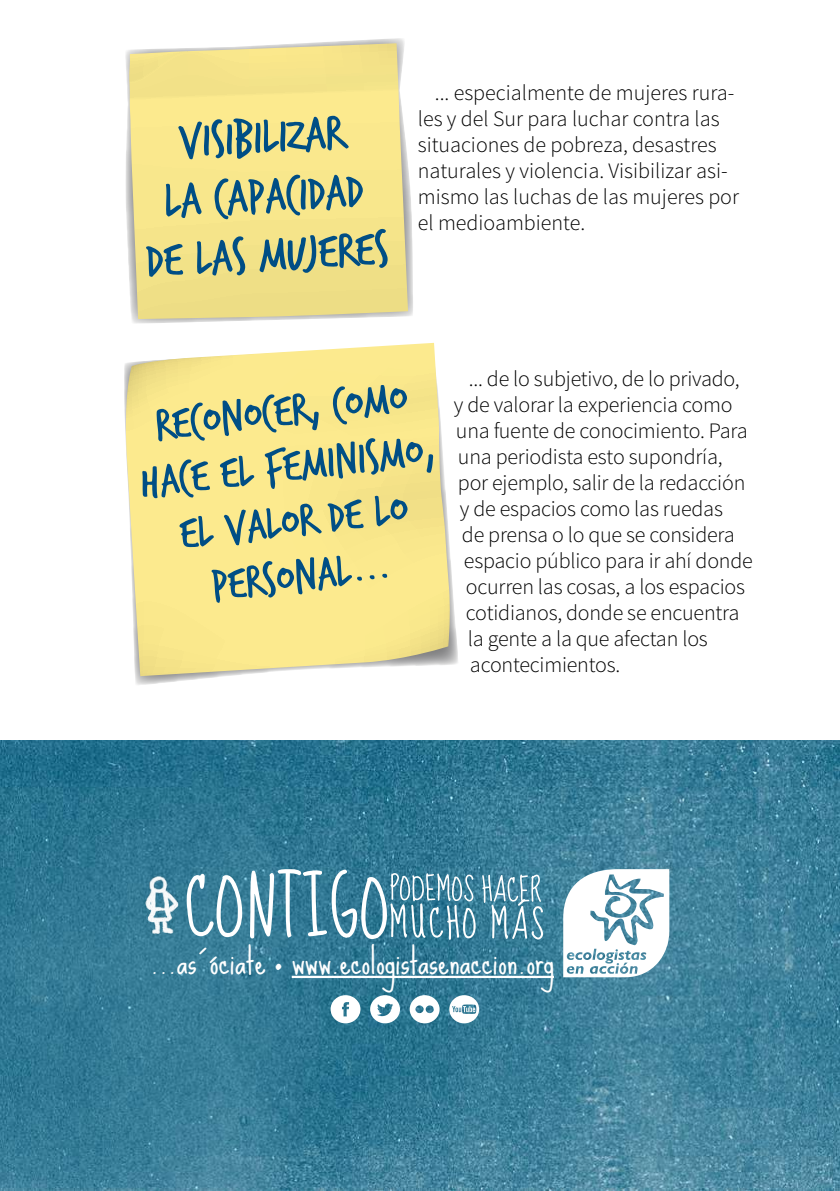
<style>
.page{position:relative;width:840px;height:1191px;background:#fff}
.page>*{position:absolute;margin:0;border:0;box-sizing:border-box;transform-origin:0 0}
.t1{font:51.4px/59px "Trash Hand";color:#004e85;text-align:center}
.t2{font:48px/55.2px "Trash Hand";color:#004e85;text-align:center}
.t3{font:31.4px "Sue Ellen Francisco";color:#fff}
.t4{font:300 22px/26px "Source Sans Pro";letter-spacing:-.01em;color:#000}
</style>
<div class="page">
<img style="left:0;top:740px;width:839px;height:451px">
<hr style="left:291px;top:975px;width:262px;height:3px;background:#fff">
<img style="left:141px;top:872px;width:45px;height:69px">
<svg style="left:186px;top:869px;width:356px;height:71px"></svg>
<svg style="left:563px;top:869px;width:106px;height:108px"></svg>
<svg style="left:330px;top:995px;width:30px;height:28px"></svg>
<svg style="left:370px;top:995px;width:30px;height:28px"></svg>
<svg style="left:409px;top:995px;width:30px;height:28px"></svg>
<svg style="left:449px;top:995px;width:30px;height:28px"></svg>
<svg style="left:125px;top:38px;width:288px;height:285px"></svg>
<svg style="left:129px;top:43px;width:279px;height:276px"></svg>
<svg style="left:124px;top:365px;width:334px;height:320px"></svg>
<svg style="left:125px;top:343px;width:325px;height:333px"></svg>
<h1 class="t1" style="left:138px;top:116px;width:244px;rotate:-3deg">Visibilizar<br>la capacidad de las mujeres</h1>
<p class="t4" style="left:417px;top:80px;width:322px;text-indent:17px">... especialmente de mujeres rura&shy;les y del Sur para luchar contra las situaciones de pobreza, desastres naturales y violencia. Visibilizar asi&shy;mismo las luchas de las mujeres por el medioambiente.</p>
<h2 class="t2" style="left:131px;top:404px;width:297px;rotate:-7deg">Reconocer, como hace el feminismo, el valor de lo personal...</h2>
<p class="t4" style="left:468px;top:366px;width:272px">... de lo subjetivo, de lo privado,</p>
<p class="t4" style="left:453px;top:392px;width:280px">y de valorar la experiencia como</p>
<p class="t4" style="left:455px;top:418px;width:293px">una fuente de conocimiento. Para</p>
<p class="t4" style="left:457px;top:444px;width:266px">una periodista esto supondría,</p>
<p class="t4" style="left:457px;top:470px;width:289px">por ejemplo, salir de la redacción</p>
<p class="t4" style="left:459px;top:496px;width:264px">y de espacios como las ruedas</p>
<p class="t4" style="left:461px;top:522px;width:274px">de prensa o lo que se considera</p>
<p class="t4" style="left:463px;top:548px;width:290px">espacio público para ir ahí donde</p>
<p class="t4" style="left:465px;top:574px;width:280px">ocurren las cosas, a los espacios</p>
<p class="t4" style="left:465px;top:600px;width:275px">cotidianos, donde se encuentra</p>
<p class="t4" style="left:467px;top:626px;width:241px">la gente a la que afectan los</p>
<p class="t4" style="left:469px;top:652px;width:152px">acontecimientos.</p>
<h3 class="t3" style="left:150px;top:944px;width:404px">...as´óciate • www.ecologistasenaccion.org</h3>
</div>
